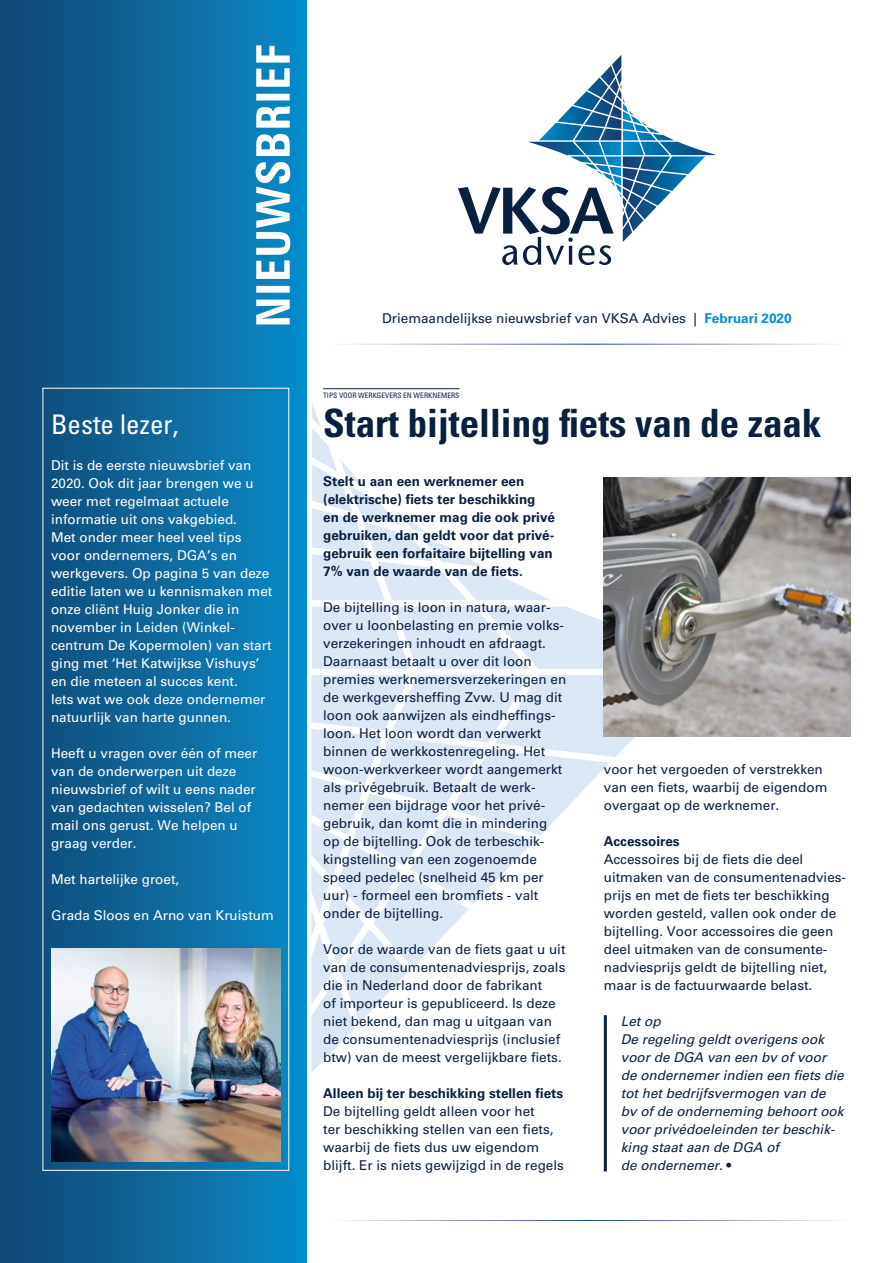
<style>
.page{position:relative;width:893px;height:1263px;background:#fff}
.page>*{position:absolute;margin:0;border:0;box-sizing:border-box;transform-origin:0 0}
.t1{font:700 condensed 39px "Univers LT Std";color:#0a203f}
.t2{font:condensed 27px "Univers LT Std";color:#fff}
.t3{font:13.5px/18px "Univers LT Std";color:#0a203f}
.t4{font:13.5px/18px "Univers LT Std";color:#fff}
.t5{font:700 13.5px/18px "Univers LT Std";color:#0a203f}
.t6{font:italic 13.5px/18px "Univers LT Std";color:#0a203f}
.t7{font:condensed 7.5px "Univers LT Std";color:#0a203f}
.s1{font-weight:700;color:#008ece}
.s2{font-style:normal}
</style>
<div class="page">
<div style="left:0;top:0;width:306px;height:1263px;background:linear-gradient(to right,#114673,#0e8bc6)"></div>
<svg style="left:311px;top:404px;width:436px;height:669px"></svg>
<svg style="left:256px;top:45px;width:34px;height:279px"></svg>
<svg style="left:458px;top:55px;width:258px;height:210px"></svg>
<img style="left:51px;top:948px;width:230px;height:213px">
<hr style="left:323px;top:388px;width:136px;height:1px;background:#0a203f">
<img style="left:604px;top:477px;width:246px;height:259px">
<hr style="left:604px;top:1015px;width:3px;height:156px;background:#0a203f">
<p class="t3" style="left:382px;top:309px;width:411px">Driemaandelijkse nieuwsbrief van VKSA Advies | <span class="s1">Februari 2020</span></p>
<p class="t7" style="left:323px;top:390px;width:138px">TIPS VOOR WERKGEVERS EN WERKNEMERS</p>
<h2 class="t2" style="left:51px;top:407px;width:129px">Beste lezer,</h2>
<h1 class="t1" style="left:323px;top:399px;width:500px">Start bijtelling fiets van de zaak</h1>
<p class="t4" style="left:51px;top:456px;width:223px">Dit is de eerste nieuwsbrief van<br>2020. Ook dit jaar brengen we u weer met regelmaat actuele informatie uit ons vakgebied.<br>Met onder meer heel veel tips voor ondernemers, DGA’s en werkgevers. Op pagina 5 van deze editie laten we u kennismaken met onze cliënt Huig Jonker die in november in Leiden (Winkel&shy;centrum De Kopermolen) van start ging met ‘Het Katwijkse Vishuys’ en die meteen al succes kent.<br>Iets wat we ook deze ondernemer natuurlijk van harte gunnen.</p>
<p class="t4" style="left:51px;top:744px;width:208px">Heeft u vragen over één of meer van de onderwerpen uit deze nieuwsbrief of wilt u eens nader van gedachten wisselen? Bel of mail ons gerust. We helpen u graag verder.</p>
<p class="t4" style="left:51px;top:870px;width:130px">Met hartelijke groet,</p>
<p class="t4" style="left:51px;top:906px;width:224px">Grada Sloos en Arno van Kruistum</p>
<p class="t5" style="left:323px;top:472px;width:233px">Stelt u aan een werknemer een (elektrische) fiets ter beschikking<br>en de werknemer mag die ook privé gebruiken, dan geldt voor dat privé&shy;gebruik een forfaitaire bijtelling van 7% van de waarde van de fiets.</p>
<p class="t3" style="left:323px;top:598px;width:245px">De bijtelling is loon in natura, waar&shy;over u loonbelasting en premie volks&shy;verzekeringen inhoudt en afdraagt.<br>Daarnaast betaalt u over dit loon premies werknemersverzekeringen en de werkgeversheffing Zvw. U mag dit loon ook aanwijzen als eindheffings&shy;loon. Het loon wordt dan verwerkt binnen de werkkostenregeling. Het woon-werkverkeer wordt aangemerkt als privégebruik. Betaalt de werk&shy;nemer een bijdrage voor het privé&shy;gebruik, dan komt die in mindering op de bijtelling. Ook de terbeschik&shy;kingstelling van een zogenoemde speed pedelec (snelheid 45 km per uur) - formeel een bromfiets - valt onder de bijtelling.</p>
<p class="t3" style="left:323px;top:940px;width:244px">Voor de waarde van de fiets gaat u uit van de consumentenadviesprijs, zoals die in Nederland door de fabrikant<br>of importeur is gepubliceerd. Is deze niet bekend, dan mag u uitgaan van de consumentenadviesprijs (inclusief btw) van de meest vergelijkbare fiets.</p>
<p class="t5" style="left:323px;top:1084px;width:242px">Alleen bij ter beschikking stellen fiets</p>
<p class="t3" style="left:323px;top:1102px;width:242px">De bijtelling geldt alleen voor het<br>ter beschikking stellen van een fiets, waarbij de fiets dus uw eigendom blijft. Er is niets gewijzigd in de regels</p>
<p class="t3" style="left:604px;top:760px;width:225px">voor het vergoeden of verstrekken van een fiets, waarbij de eigendom overgaat op de werknemer.</p>
<p class="t5" style="left:604px;top:832px;width:77px">Accessoires</p>
<p class="t3" style="left:604px;top:850px;width:244px">Accessoires bij de fiets die deel uitmaken van de consumentenadvies&shy;prijs en met de fiets ter beschikking worden gesteld, vallen ook onder de bijtelling. Voor accessoires die geen deel uitmaken van de consumente&shy;nadviesprijs geldt de bijtelling niet, maar is de factuurwaarde belast.</p>
<p class="t6" style="left:621px;top:1012px;width:224px">Let op<br>De regeling geldt overigens ook voor de DGA van een bv of voor de ondernemer indien een fiets die tot het bedrijfsvermogen van de bv of de onderneming behoort ook voor privédoeleinden ter beschik&shy;king staat aan de DGA of<br>de ondernemer. <span class="s2">•</span></p>
</div>
